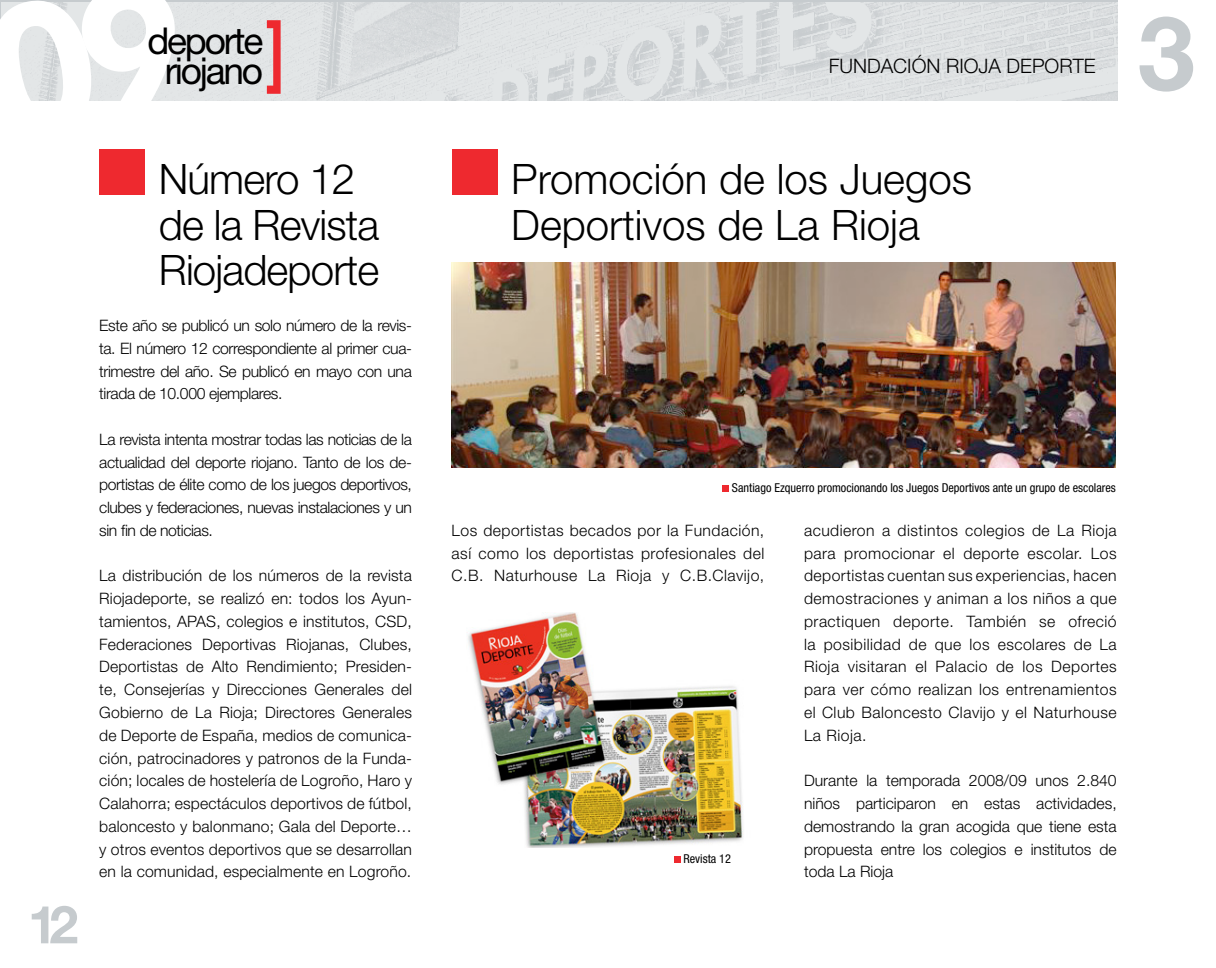
<style>
.page{position:relative;width:1216px;height:968px;background:#fff}
.page>*{position:absolute;margin:0;border:0;box-sizing:border-box;transform-origin:0 0}
.t1{font:700 103.08px "Helvetica Neue LT Std";color:#c6cbce}
.t2{font:700 52.5px "Helvetica Neue LT Std";color:#c6cbce}
.t3{font:300 42px/45.5px "Helvetica Neue LT Std";color:#000}
.t4{font:300 42px/45.5px "Helvetica Neue LT Std";letter-spacing:-.02em;color:#000}
.t5{font:37.1px/29.4px "Helvetica Neue LT Std";letter-spacing:-.06em;color:#000;text-align:center}
.t6{font:300 19.95px "Helvetica Neue LT Std";color:#000}
.t7{font:300 15.75px/22.8px "Helvetica Neue LT Std";color:#000;text-align:justify}
.t8{font:condensed 12.25px "Helvetica Neue LT Std";color:#000}
</style>
<div class="page">
<img style="left:191px;top:2px;width:926px;height:99px">
<svg style="left:267px;top:20px;width:13px;height:74px"></svg>
<div style="left:99px;top:149px;width:46px;height:45px;background:#ee292f"></div>
<div style="left:451px;top:149px;width:46px;height:45px;background:#ee292f"></div>
<div style="left:722px;top:485px;width:7px;height:7px;background:#ee292f"></div>
<img style="left:451px;top:263px;width:664px;height:204px">
<img style="left:468px;top:612px;width:276px;height:235px">
<div style="left:674px;top:855px;width:6px;height:7px;background:#ee292f"></div>
<svg style="left:0;top:0;width:191px;height:101px;background:#e0e3e4"></svg>
<h3 class="t5" style="left:147px;top:26px;width:117px">deporte riojano</h3>
<h2 class="t2" style="left:28px;top:891px;width:52px">12</h2>
<h3 class="t4" style="left:159px;top:156px;width:222px">Número 12 de la Revista<br>Riojadeporte</h3>
<p class="t7" style="left:99px;top:314px;width:314px">Este año se publicó un solo número de la revis&shy;ta. El número 12 correspondiente al primer cua&shy;trimestre del año. Se publicó en mayo con una tirada de 10.000 ejemplares.</p>
<p class="t7" style="left:99px;top:427px;width:314px">La revista intenta mostrar todas las noticias de la actualidad del deporte riojano. Tanto de los de&shy;portistas de élite como de los juegos deportivos, clubes y federaciones, nuevas instalaciones y un sin fin de noticias.</p>
<p class="t7" style="left:99px;top:564px;width:314px">La distribución de los números de la revista Riojadeporte, se realizó en: todos los Ayun&shy;tamientos, APAS, colegios e institutos, CSD, Federaciones Deportivas Riojanas, Clubes, Deportistas de Alto Rendimiento; Presiden&shy;te, Consejerías y Direcciones Generales del Gobierno de La Rioja; Directores Generales de Deporte de España, medios de comunica&shy;ción, patrocinadores y patronos de la Funda&shy;ción; locales de hostelería de Logroño, Haro y Calahorra; espectáculos deportivos de fútbol, baloncesto y balonmano; Gala del Deporte… y otros eventos deportivos que se desarrollan en la comunidad, especialmente en Logroño.</p>
<p class="t6" style="left:828px;top:54px;width:268px">FUNDACIÓN RIOJA DEPORTE</p>
<h3 class="t3" style="left:511px;top:156px;width:462px">Promoción de los Juegos<br>Deportivos de La Rioja</h3>
<h1 class="t1" style="left:1137px;top:-10px;width:59px">3</h1>
<p class="t8" style="left:732px;top:480px;width:385px">Santiago Ezquerro promocionando los Juegos Deportivos ante un grupo de escolares</p>
<p class="t7" style="left:451px;top:518px;width:314px">Los deportistas becados por la Fundación, así como los deportistas profesionales del C.B. Naturhouse La Rioja y C.B.Clavijo,</p>
<p class="t8" style="left:683px;top:851px;width:49px">Revista 12</p>
<p class="t7" style="left:804px;top:518px;width:314px">acudieron a distintos colegios de La Rioja para promocionar el deporte escolar. Los deportistas cuentan sus experiencias, hacen demostraciones y animan a los niños a que practiquen deporte. También se ofreció la posibilidad de que los escolares de La Rioja visitaran el Palacio de los Deportes para ver cómo realizan los entrenamientos el Club Baloncesto Clavijo y el Naturhouse La Rioja.</p>
<p class="t7" style="left:804px;top:768px;width:314px">Durante la temporada 2008/09 unos 2.840 niños participaron en estas actividades, demostrando la gran acogida que tiene esta propuesta entre los colegios e institutos de toda La Rioja</p>
</div>
